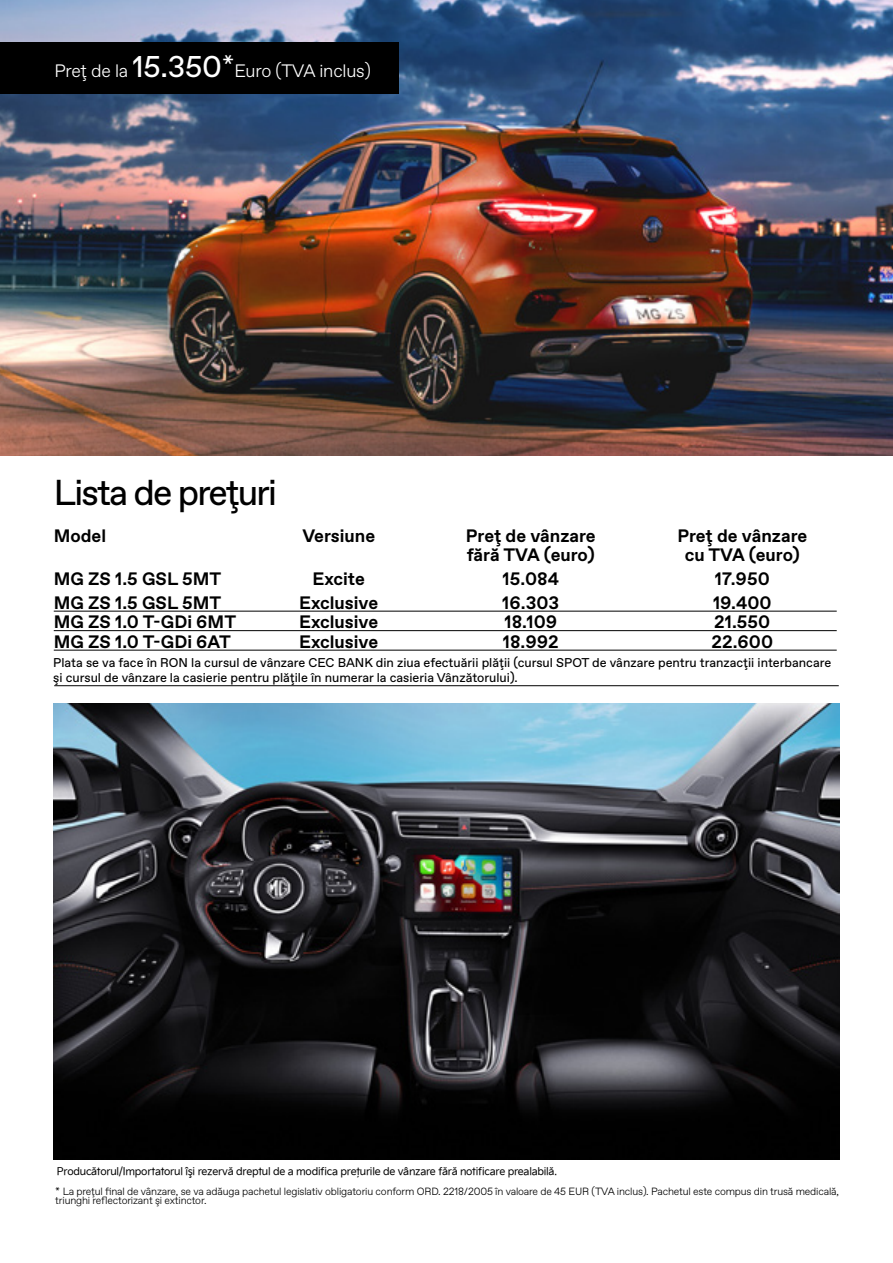
<style>
.page{position:relative;width:893px;height:1263px;background:#fff}
.page>*{position:absolute;margin:0;border:0;box-sizing:border-box;transform-origin:0 0}
.t1{font:36px "Favorit Std";letter-spacing:-.05em;color:#000}
.t2{font:700 18px "Favorit Std";color:#000}
.t3{font:300 18px "Favorit Std";letter-spacing:-.01em;color:#fff}
.t4{font:12.75px/15px "Favorit Std";color:#000}
.t5{font:300 10.5px/9.8px "Favorit Std";letter-spacing:-.015em;color:#000;scale:1.1 1}
.t6{font:10.5px "Kia Signature";letter-spacing:-.025em;color:#000}
.s1{font-weight:400;font-size:30px}
.s2{font-size:30px}
</style>
<div class="page">
<img style="left:0;top:0;width:893px;height:455px">
<hr style="left:54px;top:611px;width:783px;height:1px;background:#000">
<hr style="left:54px;top:630px;width:783px;height:1px;background:#000">
<hr style="left:54px;top:650px;width:783px;height:1px;background:#000">
<hr style="left:54px;top:685px;width:785px;height:1px;background:#000">
<div style="left:0;top:43px;width:399px;height:51px;background:#000"></div>
<img style="left:53px;top:704px;width:786px;height:456px">
<p class="t3" style="left:54px;top:59px;width:318px">Preţ de la <span class="s1">15.350</span><span class="s2">*</span>Euro (TVA inclus)</p>
<h1 class="t1" style="left:54px;top:468px;width:225px">Lista de preţuri</h1>
<p class="t2" style="left:54px;top:524px;width:54px">Model</p>
<p class="t2" style="left:302px;top:524px;width:74px">Versiune</p>
<p class="t2" style="left:466px;top:524px;width:131px">Preţ de vânzare</p>
<p class="t2" style="left:677px;top:524px;width:131px">Preţ de vânzare</p>
<p class="t2" style="left:467px;top:543px;width:130px">fără TVA (euro)</p>
<p class="t2" style="left:685px;top:543px;width:117px">cu TVA (euro)</p>
<p class="t2" style="left:54px;top:567px;width:169px">MG ZS 1.5 GSL 5MT</p>
<p class="t2" style="left:313px;top:567px;width:54px">Excite</p>
<p class="t2" style="left:503px;top:567px;width:58px">15.084</p>
<p class="t2" style="left:715px;top:567px;width:56px">17.950</p>
<p class="t2" style="left:54px;top:591px;width:169px">MG ZS 1.5 GSL 5MT</p>
<p class="t2" style="left:299px;top:591px;width:81px">Exclusive</p>
<p class="t2" style="left:502px;top:591px;width:59px">16.303</p>
<p class="t2" style="left:713px;top:591px;width:60px">19.400</p>
<p class="t2" style="left:54px;top:610px;width:184px">MG ZS 1.0 T-GDi 6MT</p>
<p class="t2" style="left:299px;top:610px;width:81px">Exclusive</p>
<p class="t2" style="left:504px;top:610px;width:54px">18.109</p>
<p class="t2" style="left:714px;top:610px;width:58px">21.550</p>
<p class="t2" style="left:54px;top:630px;width:179px">MG ZS 1.0 T-GDi 6AT</p>
<p class="t2" style="left:299px;top:630px;width:81px">Exclusive</p>
<p class="t2" style="left:503px;top:630px;width:57px">18.992</p>
<p class="t2" style="left:711px;top:630px;width:63px">22.600</p>
<p class="t4" style="left:53px;top:654px;width:779px">Plata se va face în RON la cursul de vânzare CEC BANK din ziua efectuării plăţii (cursul SPOT de vânzare pentru tranzacţii interbancare şi cursul de vânzare la casierie pentru plăţile în numerar la casieria Vânzătorului).</p>
<p class="t6" style="left:57px;top:1163px;width:501px">Producătorul/Importatorul îşi rezervă dreptul de a modifica prețurile de vânzare fără notificare prealabilă.</p>
<p class="t5" style="left:55px;top:1186px;width:714px">* La preţul final de vânzare, se va adăuga pachetul legislativ obligatoriu conform ORD. 2218/2005 în valoare de 45 EUR (TVA inclus). Pachetul este compus din trusă medicală, triunghi reflectorizant şi extinctor.</p>
</div>
